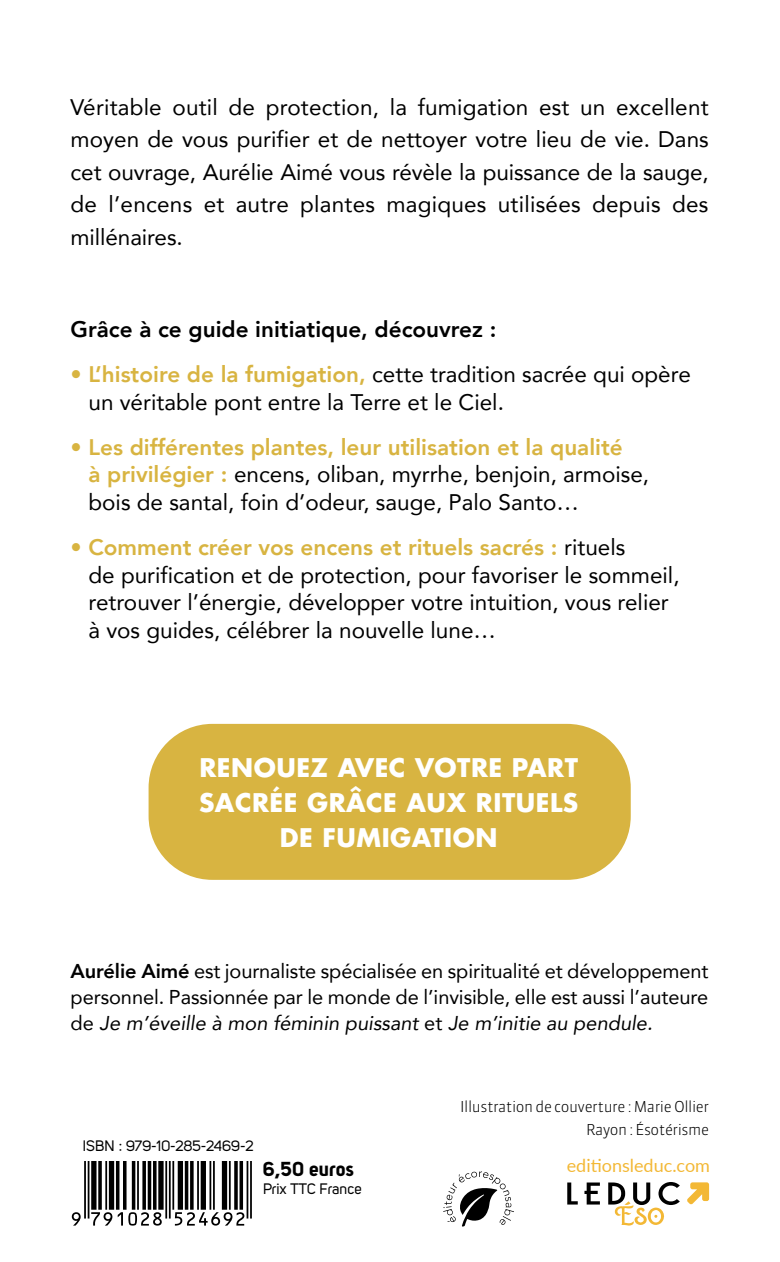
<style>
.page{position:relative;width:780px;height:1262px;background:#fff}
.page>*{position:absolute;margin:0;border:0;box-sizing:border-box;transform-origin:0 0}
.t1{font:700 25px/35px "Futura Std";letter-spacing:.02em;color:#fff;text-align:center}
.t2{font:22.5px/27.5px "Avenir";color:#000}
.t3{font:800 22.5px "Avenir";color:#000}
.t4{font:20px/26.2px "Avenir";letter-spacing:-.005em;color:#000;text-align:justify}
.t5{font:20px "Uni Sans Bold";color:#000}
.t6{font:18px "Lato";color:#f3b835}
.t7{font:300 15px/23px "Sanuk";letter-spacing:-.03em;color:#000;text-align:right}
.t8{font:15px "Uni Sans Regular";color:#000}
.s1{font-weight:800;color:#d8b441}
.s2{font-weight:800}
.s3{font-style:italic}
</style>
<div class="page">
<hr style="left:779px;top:0;width:1px;height:1261px;background:#d8b441">
<svg style="left:72px;top:1161px;width:180px;height:64px"></svg>
<svg style="left:443px;top:1171px;width:71px;height:55px"></svg>
<svg style="left:567px;top:1182px;width:10px;height:22px"></svg>
<svg style="left:584px;top:1182px;width:16px;height:22px"></svg>
<svg style="left:608px;top:1182px;width:71px;height:43px"></svg>
<svg style="left:687px;top:1182px;width:22px;height:22px"></svg>
<div style="left:148px;top:724px;width:482px;height:155px;background:#d8b441;border-radius:64px"></div>
<p class="t2" style="left:71px;top:90px;width:639px;line-height:32.5px;text-align:justify">Véritable outil de protection, la fumigation est un excellent moyen de vous purifier et de nettoyer votre lieu de vie. Dans cet ouvrage, Aurélie Aimé vous révèle la puissance de la sauge, de l’encens et autre plantes magiques utilisées depuis des millénaires.</p>
<p class="t3" style="left:71px;top:311px;width:427px">Grâce à ce guide initiatique, découvrez :</p>
<p class="t2" style="left:88px;top:360px;width:604px;text-indent:-18px"><span class="s1">• L’histoire de la fumigation,</span> cette tradition sacrée qui opère un véritable pont entre la Terre et le Ciel.</p>
<p class="t2" style="left:88px;top:432px;width:562px;text-indent:-18px"><span class="s1">• Les différentes plantes, leur utilisation et la qualité<br>à privilégier :</span> encens, oliban, myrrhe, benjoin, armoise, bois de santal, foin d’odeur, sauge, Palo Santo…</p>
<p class="t2" style="left:88px;top:533px;width:592px;text-indent:-18px"><span class="s1">• Comment créer vos encens et rituels sacrés :</span> rituels<br>de purification et de protection, pour favoriser le sommeil, retrouver l’énergie, développer votre intuition, vous relier à vos guides, célébrer la nouvelle lune…</p>
<p class="t1" style="left:199px;top:750px;width:381px">RENOUEZ AVEC VOTRE PART<br>SACRÉE GRÂCE AUX RITUELS<br>DE FUMIGATION</p>
<p class="t4" style="left:71px;top:957px;width:639px"><span class="s2">Aurélie Aimé</span> est journaliste spécialisée en spiritualité et développement personnel. Passionnée par le monde de l’invisible, elle est aussi l’auteure de <span class="s3">Je m’éveille à mon féminin puissant</span> et <span class="s3">Je m’initie au pendule.</span></p>
<p class="t8" style="left:83px;top:1137px;width:172px">ISBN : 979-10-285-2469-2</p>
<p class="t5" style="left:263px;top:1156px;width:92px">6,50 euros</p>
<p class="t8" style="left:263px;top:1180px;width:100px">Prix TTC France</p>
<p class="t7" style="left:460px;top:1095px;width:250px">Illustration de couverture : Marie Ollier<br>Rayon : Ésotérisme</p>
<p class="t6" style="left:566px;top:1152px;width:145px">editionsleduc.com</p>
</div>
